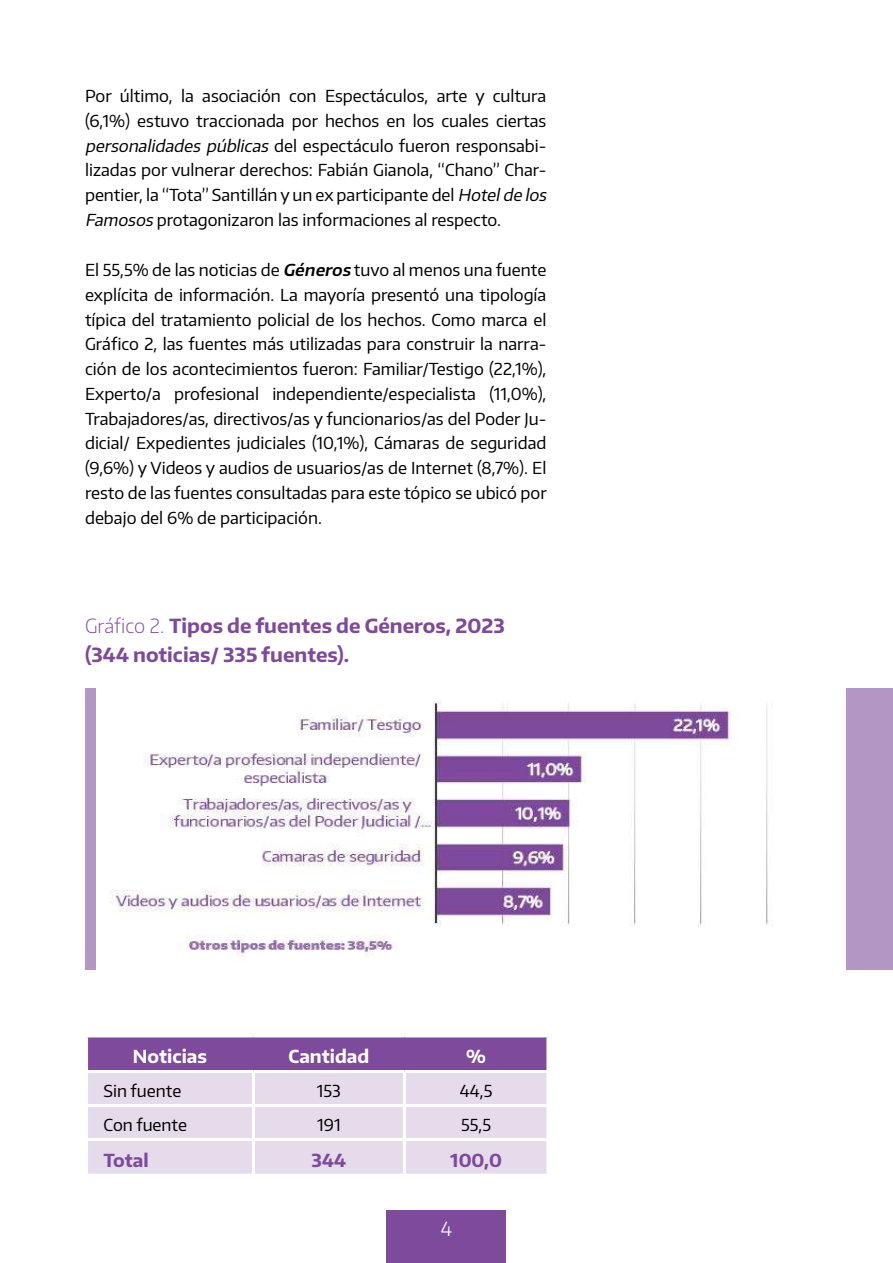
<style>
.page{position:relative;width:893px;height:1263px;background:#fff}
.page>*{position:absolute;margin:0;border:0;box-sizing:border-box;transform-origin:0 0}
.t1{font:700 19.5px/29.2px "Encode Sans";color:#7d4a9c}
.t2{font:300 19.5px "Encode Sans";color:#fff}
.t3{font:700 18px "Encode Sans";color:#fff}
.t4{font:700 18px "Encode Sans";color:#7d4a9c}
.t5{font:16.5px/24.8px "Encode Sans";color:#000}
.s1{font-style:italic}
.s2{font-weight:600;font-style:italic}
.s3{font-weight:200}
</style>
<div class="page">
<div style="left:387px;top:1210px;width:119px;height:53px;background:#7d4a9c"></div>
<div style="left:88px;top:1037px;width:458px;height:33px;background:#7d4a9c"></div>
<div style="left:88px;top:1073px;width:458px;height:100px;background:#e5dbeb"></div>
<hr style="left:252px;top:1073px;width:3px;height:31px;background:#fff">
<hr style="left:403px;top:1073px;width:3px;height:31px;background:#fff">
<hr style="left:85px;top:1104px;width:168px;height:3px;background:#fff">
<hr style="left:253px;top:1104px;width:151px;height:3px;background:#fff">
<hr style="left:252px;top:1107px;width:3px;height:31px;background:#fff">
<hr style="left:404px;top:1104px;width:145px;height:3px;background:#fff">
<hr style="left:403px;top:1107px;width:3px;height:31px;background:#fff">
<hr style="left:85px;top:1138px;width:168px;height:3px;background:#fff">
<hr style="left:253px;top:1138px;width:151px;height:3px;background:#fff">
<hr style="left:252px;top:1141px;width:3px;height:32px;background:#fff">
<hr style="left:404px;top:1138px;width:145px;height:3px;background:#fff">
<hr style="left:403px;top:1141px;width:3px;height:32px;background:#fff">
<div style="left:85px;top:688px;width:808px;height:281px;background:#b496c5"></div>
<div style="left:97px;top:672px;width:749px;height:308px;background:#fff"></div>
<img style="left:110px;top:701px;width:658px;height:256px">
<svg style="left:176px;top:935px;width:232px;height:17px"></svg>
<p class="t5" style="left:85px;top:83px;width:466px">Por último, la asociación con Espectáculos, arte y cultura (6,1%) estuvo traccionada por hechos en los cuales ciertas <span class="s1">personalidades públicas</span> del espectáculo fueron responsabi&shy;lizadas por vulnerar derechos: Fabián Gianola, “Chano” Char&shy;pentier, la “Tota” Santillán y un ex participante del <span class="s1">Hotelde los Famosos</span> protagonizaron las informaciones al respecto.</p>
<p class="t5" style="left:85px;top:257px;width:463px;text-align:justify">El 55,5% de las noticias de <span class="s2">Géneros</span> tuvo al menos una fuente explícita de información. La mayoría presentó una tipología típica del tratamiento policial de los hechos. Como marca el Gráfico 2, las fuentes más utilizadas para construir la narra&shy;ción de los acontecimientos fueron: Familiar/Testigo (22,1%), Experto/a profesional independiente/especialista (11,0%), Trabajadores/as, directivos/as y funcionarios/as del Poder Ju&shy;dicial/ Expedientes judiciales (10,1%), Cámaras de seguridad (9,6%) y Videos y audios de usuarios/as de Internet (8,7%). El resto de las fuentes consultadas para este tópico se ubicó por debajo del 6% de participación.</p>
<p class="t1" style="left:85px;top:611px;width:421px"><span class="s3">Gráfico 2.</span> Tipos de fuentes de Géneros, 2023 (344 noticias/ 335 fuentes).</p>
<p class="t3" style="left:133px;top:1044px;width:76px">Noticias</p>
<p class="t3" style="left:288px;top:1044px;width:82px">Cantidad</p>
<p class="t3" style="left:466px;top:1044px;width:21px">%</p>
<p class="t5" style="left:104px;top:1078px;width:79px">Sin fuente</p>
<p class="t5" style="left:317px;top:1078px;width:26px">153</p>
<p class="t5" style="left:460px;top:1078px;width:34px">44,5</p>
<p class="t5" style="left:104px;top:1112px;width:85px">Con fuente</p>
<p class="t5" style="left:317px;top:1112px;width:25px">191</p>
<p class="t5" style="left:461px;top:1112px;width:32px">55,5</p>
<p class="t4" style="left:104px;top:1148px;width:47px">Total</p>
<p class="t4" style="left:312px;top:1148px;width:36px">344</p>
<p class="t4" style="left:450px;top:1148px;width:53px">100,0</p>
<p class="t2" style="left:441px;top:1216px;width:13px">4</p>
</div>
